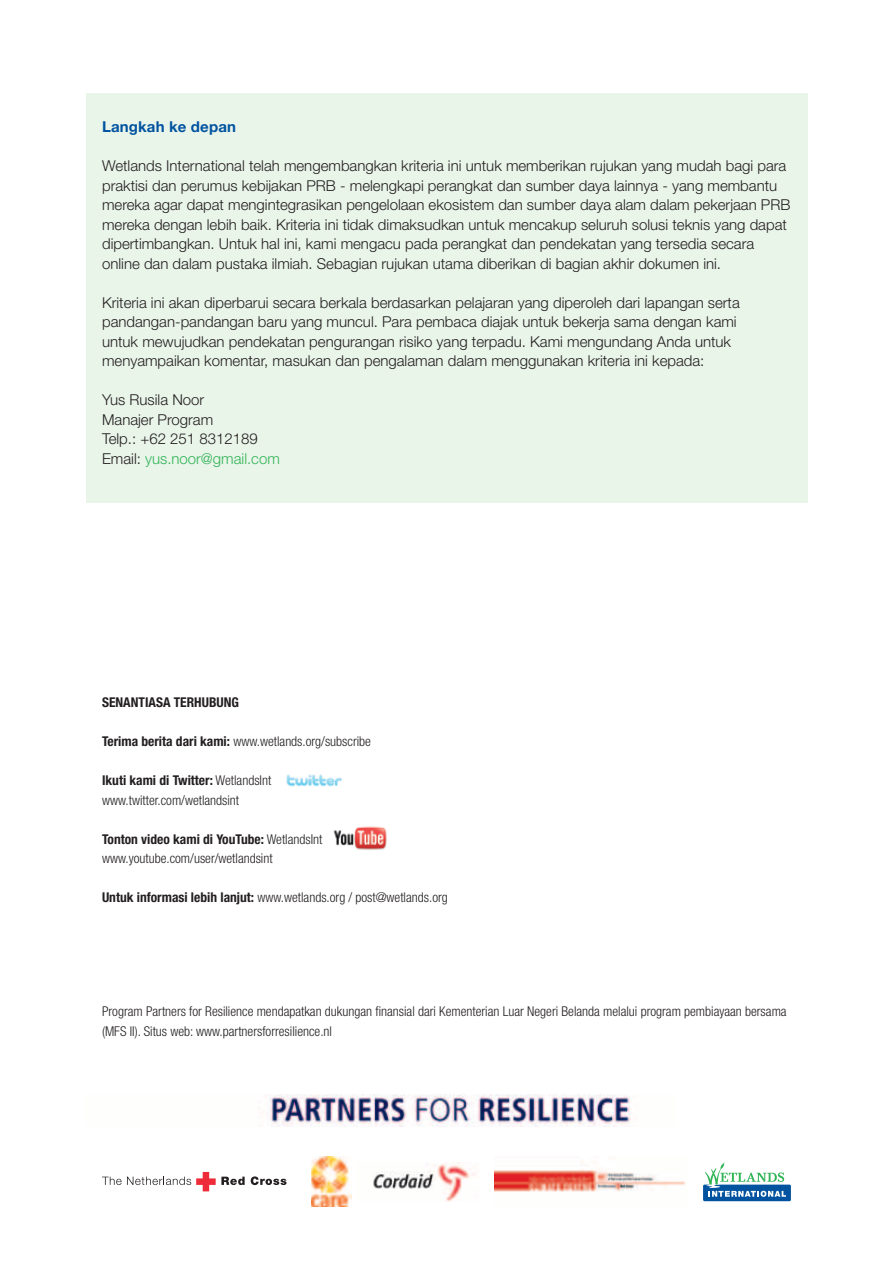
<style>
.page{position:relative;width:893px;height:1263px;background:#fff}
.page>*{position:absolute;margin:0;border:0;box-sizing:border-box;transform-origin:0 0}
.t1{font:300 15px/19.5px "Helvetica Neue LT Std";color:#231f20}
.t2{font:700 15px "Helvetica Neue LT Std";letter-spacing:.01em;color:#0153a0}
.t3{font:300 condensed 13.5px/19.5px "Helvetica Neue LT Std";color:#231f20}
.t4{font:700 condensed 13.5px "Helvetica Neue LT Std";color:#231f20}
.s1{color:#32b457}
.s2{font-weight:700}
</style>
<div class="page">
<img style="left:333px;top:826px;width:54px;height:24px">
<img style="left:286px;top:774px;width:56px;height:13px">
<img style="left:269px;top:1095px;width:362px;height:32px">
<svg style="left:703px;top:1162px;width:88px;height:39px"></svg>
<img style="left:494px;top:1161px;width:192px;height:31px">
<img style="left:373px;top:1162px;width:103px;height:39px">
<img style="left:311px;top:1156px;width:41px;height:51px">
<svg style="left:102px;top:1172px;width:143px;height:19px"></svg>
<svg style="left:251px;top:1176px;width:35px;height:9px"></svg>
<div style="left:86px;top:93px;width:721px;height:409px;background:#eaf5ea"></div>
<p class="t2" style="left:102px;top:117px;width:135px">Langkah ke depan</p>
<p class="t1" style="left:102px;top:156px;width:690px">Wetlands International telah mengembangkan kriteria ini untuk memberikan rujukan yang mudah bagi para praktisi dan perumus kebijakan PRB - melengkapi perangkat dan sumber daya lainnya - yang membantu mereka agar dapat mengintegrasikan pengelolaan ekosistem dan sumber daya alam dalam pekerjaan PRB mereka dengan lebih baik. Kriteria ini tidak dimaksudkan untuk mencakup seluruh solusi teknis yang dapat dipertimbangkan. Untuk hal ini, kami mengacu pada perangkat dan pendekatan yang tersedia secara online dan dalam pustaka ilmiah. Sebagian rujukan utama diberikan di bagian akhir dokumen ini.</p>
<p class="t1" style="left:102px;top:292px;width:639px">Kriteria ini akan diperbarui secara berkala berdasarkan pelajaran yang diperoleh dari lapangan serta pandangan-pandangan baru yang muncul. Para pembaca diajak untuk bekerja sama dengan kami untuk mewujudkan pendekatan pengurangan risiko yang terpadu. Kami mengundang Anda untuk menyampaikan komentar, masukan dan pengalaman dalam menggunakan kriteria ini kepada:</p>
<p class="t1" style="left:102px;top:390px;width:179px">Yus Rusila Noor<br>Manajer Program<br>Telp.: +62 251 8312189<br>Email: <span class="s1">yus.noor@gmail.com</span></p>
<p class="t4" style="left:102px;top:694px;width:138px">SENANTIASA TERHUBUNG</p>
<p class="t3" style="left:102px;top:732px;width:270px"><span class="s2">Terima berita dari kami:</span> www.wetlands.org/subscribe</p>
<p class="t3" style="left:102px;top:771px;width:171px"><span class="s2">Ikuti kami di Twitter:</span> WetlandsInt www.twitter.com/wetlandsint</p>
<p class="t3" style="left:102px;top:829px;width:222px"><span class="s2">Tonton video kami di YouTube:</span> WetlandsInt www.youtube.com/user/wetlandsint</p>
<p class="t3" style="left:102px;top:887px;width:347px"><span class="s2">Untuk informasi lebih lanjut:</span> www.wetlands.org / post@wetlands.org</p>
<p class="t3" style="left:102px;top:1002px;width:686px">Program Partners for Resilience mendapatkan dukungan finansial dari Kementerian Luar Negeri Belanda melalui program pembiayaan bersama (MFS II). Situs web: www.partnersforresilience.nl</p>
</div>
